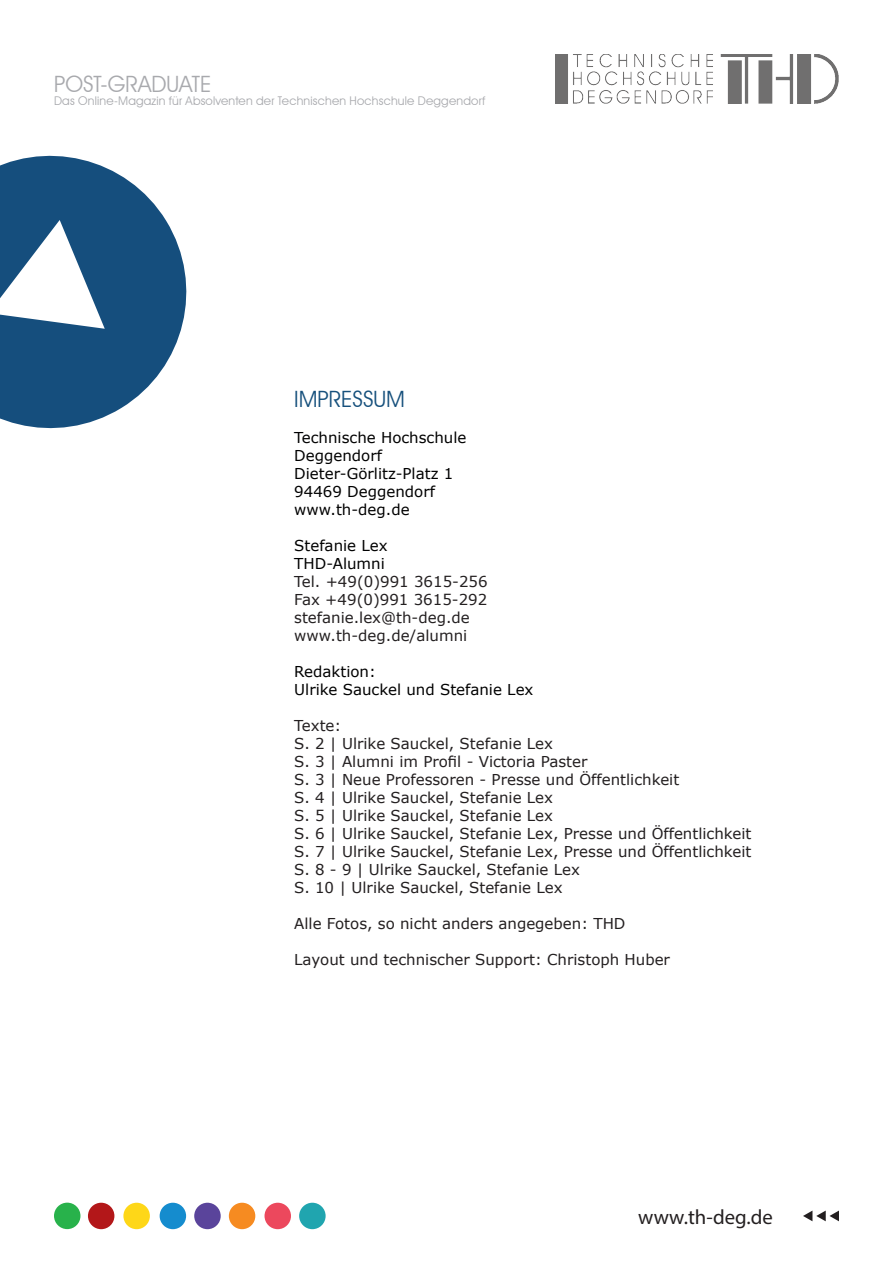
<style>
.page{position:relative;width:893px;height:1263px;background:#fff}
.page>*{position:absolute;margin:0;border:0;box-sizing:border-box;transform-origin:0 0}
.t1{font:22.5px "Avant Garde IT Cby BT";color:#a8a9ad}
.t2{font:22.5px "Avant Garde IT Cby BT";color:#16507c}
.t3{font:20.7px "Myriad Pro";color:#231f20}
.t4{font:15px/18px "Verdana";color:#231f20}
.t5{font:15px "Verdana";color:#000001}
.t6{font:12px "Avant Garde IT Cby BT";letter-spacing:.015em;color:#a8a9ad}
</style>
<div class="page">
<svg style="left:0;top:155px;width:187px;height:274px;fill:#154e7d"></svg>
<svg style="left:0;top:183px;width:114px;height:146px"></svg>
<svg style="left:803px;top:1210px;width:36px;height:11px"></svg>
<div style="left:54px;top:1202px;width:26px;height:27px;background:#28b24b;border-radius:50%"></div>
<div style="left:88px;top:1203px;width:26px;height:26px;background:#b31719;border-radius:50%"></div>
<div style="left:123px;top:1203px;width:27px;height:26px;background:#fed718;border-radius:50%"></div>
<div style="left:160px;top:1203px;width:26px;height:26px;background:#158cce;border-radius:50%"></div>
<div style="left:194px;top:1203px;width:27px;height:26px;background:#5a449b;border-radius:50%"></div>
<div style="left:299px;top:1203px;width:27px;height:26px;background:#20a5af;border-radius:50%"></div>
<div style="left:229px;top:1203px;width:26px;height:26px;background:#f68b21;border-radius:50%"></div>
<div style="left:265px;top:1203px;width:26px;height:26px;background:#ec485d;border-radius:50%"></div>
<img style="left:555px;top:54px;width:284px;height:49px">
<p class="t1" style="left:54px;top:70px;width:159px">POST-GRADUATE</p>
<p class="t6" style="left:54px;top:94px;width:433px">Das Online-Magazin für Absolventen der Technischen Hochschule Deggendorf</p>
<p class="t2" style="left:294px;top:385px;width:112px">IMPRESSUM</p>
<p class="t5" style="left:294px;top:428px;width:174px">Technische Hochschule</p>
<p class="t5" style="left:294px;top:446px;width:89px">Deggendorf</p>
<p class="t5" style="left:294px;top:464px;width:161px">Dieter-Görlitz-Platz 1</p>
<p class="t5" style="left:294px;top:482px;width:142px">94469 Deggendorf</p>
<p class="t5" style="left:294px;top:500px;width:117px">www.th-deg.de</p>
<p class="t5" style="left:294px;top:536px;width:95px">Stefanie Lex</p>
<p class="t5" style="left:294px;top:554px;width:92px">THD-Alumni</p>
<p class="t4" style="left:294px;top:573px;width:195px">Tel. +49(0)991 3615-256</p>
<p class="t4" style="left:294px;top:591px;width:195px">Fax +49(0)991 3615-292</p>
<p class="t4" style="left:294px;top:609px;width:177px">stefanie.lex@th-deg.de</p>
<p class="t4" style="left:294px;top:627px;width:174px">www.th-deg.de/alumni</p>
<p class="t5" style="left:294px;top:662px;width:83px">Redaktion:</p>
<p class="t5" style="left:294px;top:680px;width:241px">Ulrike Sauckel und Stefanie Lex</p>
<p class="t4" style="left:294px;top:717px;width:49px">Texte:</p>
<p class="t4" style="left:294px;top:735px;width:260px">S. 2 | Ulrike Sauckel, Stefanie Lex</p>
<p class="t4" style="left:294px;top:753px;width:295px">S. 3 | Alumni im Profil - Victoria Paster</p>
<p class="t4" style="left:294px;top:771px;width:387px">S. 3 | Neue Professoren - Presse und Öffentlichkeit</p>
<p class="t4" style="left:294px;top:789px;width:260px">S. 4 | Ulrike Sauckel, Stefanie Lex</p>
<p class="t4" style="left:294px;top:807px;width:260px">S. 5 | Ulrike Sauckel, Stefanie Lex</p>
<p class="t4" style="left:294px;top:825px;width:459px">S. 6 | Ulrike Sauckel, Stefanie Lex, Presse und Öffentlichkeit<br>S. 7 | Ulrike Sauckel, Stefanie Lex, Presse und Öffentlichkeit</p>
<p class="t4" style="left:294px;top:861px;width:287px">S. 8 - 9 | Ulrike Sauckel, Stefanie Lex</p>
<p class="t4" style="left:294px;top:879px;width:270px">S. 10 | Ulrike Sauckel, Stefanie Lex</p>
<p class="t4" style="left:294px;top:915px;width:333px">Alle Fotos, so nicht anders angegeben: THD</p>
<p class="t4" style="left:294px;top:951px;width:377px">Layout und technischer Support: Christoph Huber</p>
<p class="t3" style="left:638px;top:1204px;width:136px">www.th-deg.de</p>
</div>
